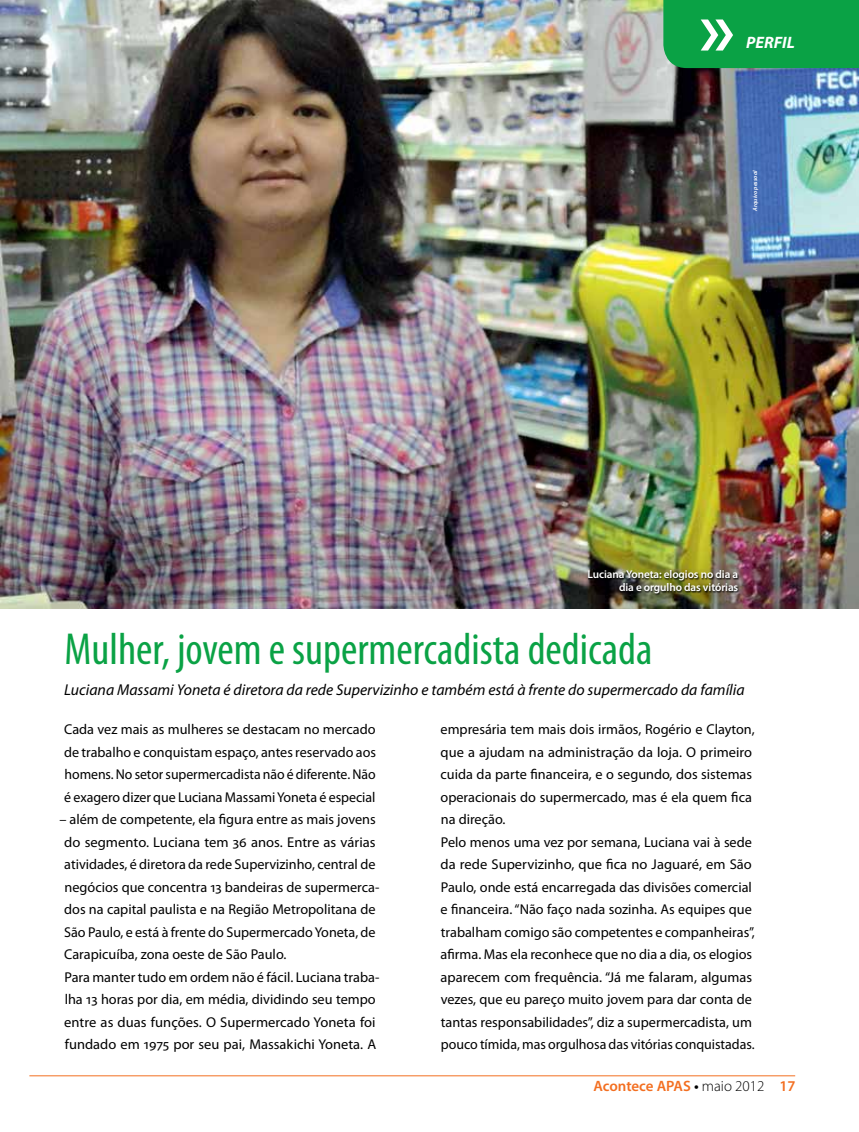
<style>
.page{position:relative;width:859px;height:1132px;background:#fff}
.page>*{position:absolute;margin:0;border:0;box-sizing:border-box;transform-origin:0 0}
.t1{font:condensed 45px "Myriad Pro";color:#0aa245}
.t2{font:italic 700 16.5px "Myriad Pro";color:#fff}
.t3{font:italic 15.75px "Myriad Pro";color:#000}
.t4{font:600 15px "Myriad Pro";letter-spacing:-.005em;color:#f36f21}
.t5{font:14.25px/22.5px "Myriad Pro";color:#000}
.t6{font:600 11.25px/12.8px "Myriad Pro";letter-spacing:-.01em;color:#fff;text-align:right}
.t7{font:italic 600 6px "Myriad Pro";color:#fff}
.s1{color:#000}
.s2{font-weight:300;color:#000}
</style>
<div class="page">
<hr style="left:29px;top:1075px;width:766px;height:1px;background:#f36f21">
<img style="left:0;top:0;width:859px;height:608px">
<div style="left:663px;top:0;width:196px;height:68px;background:#0aa245"></div>
<div style="left:588px;top:570px;width:152px;height:26px;background:#000;opacity:.9"></div>
<p class="t2" style="left:746px;top:31px;width:50px">PERFIL</p>
<p class="t7" style="left:751px;top:210px;width:41px;rotate:-90deg">Arquivo pessoal</p>
<p class="t6" style="left:588px;top:567px;width:152px">Luciana Yoneta: elogios no dia a dia e orgulho das vitórias</p>
<h1 class="t1" style="left:65px;top:621px;width:590px">Mulher, jovem e supermercadista dedicada</h1>
<p class="t3" style="left:64px;top:680px;width:682px">Luciana Massami Yoneta é diretora da rede Supervizinho e também está à frente do supermercado da família</p>
<p class="t5" style="left:64px;top:717px;width:313px;text-align:justify">Cada vez mais as mulheres se destacam no mercado de trabalho e conquistam espaço, antes reservado aos homens. No setor supermercadista não é diferente. Não é exagero dizer que Luciana Massami Yoneta é especial</p>
<p class="t5" style="left:64px;top:807px;width:317px;text-indent:-5px">– além de competente, ela figura entre as mais jovens do segmento. Luciana tem 36 anos. Entre as várias atividades, é diretora da rede Supervizinho, central de negócios que concentra 13 bandeiras de supermerca&shy;dos na capital paulista e na Região Metropolitana de São Paulo, e está à frente do Supermercado Yoneta, de Carapicuíba, zona oeste de São Paulo.<br>Para manter tudo em ordem não é fácil. Luciana traba&shy;lha 13 horas por dia, em média, dividindo seu tempo entre as duas funções. O Supermercado Yoneta foi fundado em 1975 por seu pai, Massakichi Yoneta. A</p>
<p class="t5" style="left:441px;top:717px;width:316px">empresária tem mais dois irmãos, Rogério e Clayton, que a ajudam na administração da loja. O primeiro cuida da parte financeira, e o segundo, dos sistemas operacionais do supermercado, mas é ela quem fica na direção.<br>Pelo menos uma vez por semana, Luciana vai à sede da rede Supervizinho, que fica no Jaguaré, em São Paulo, onde está encarregada das divisões comercial e financeira. “Não faço nada sozinha. As equipes que trabalham comigo são competentes e companheiras”, afirma. Mas ela reconhece que no dia a dia, os elogios aparecem com frequência. “Já me falaram, algumas vezes, que eu pareço muito jovem para dar conta de tantas responsabilidades”, diz a supermercadista, um pouco tímida, mas orgulhosa das vitórias conquistadas.</p>
<p class="t4" style="left:593px;top:1076px;width:204px">Acontece APAS <span class="s1">•</span> <span class="s2">maio 2012</span> 17</p>
</div>
